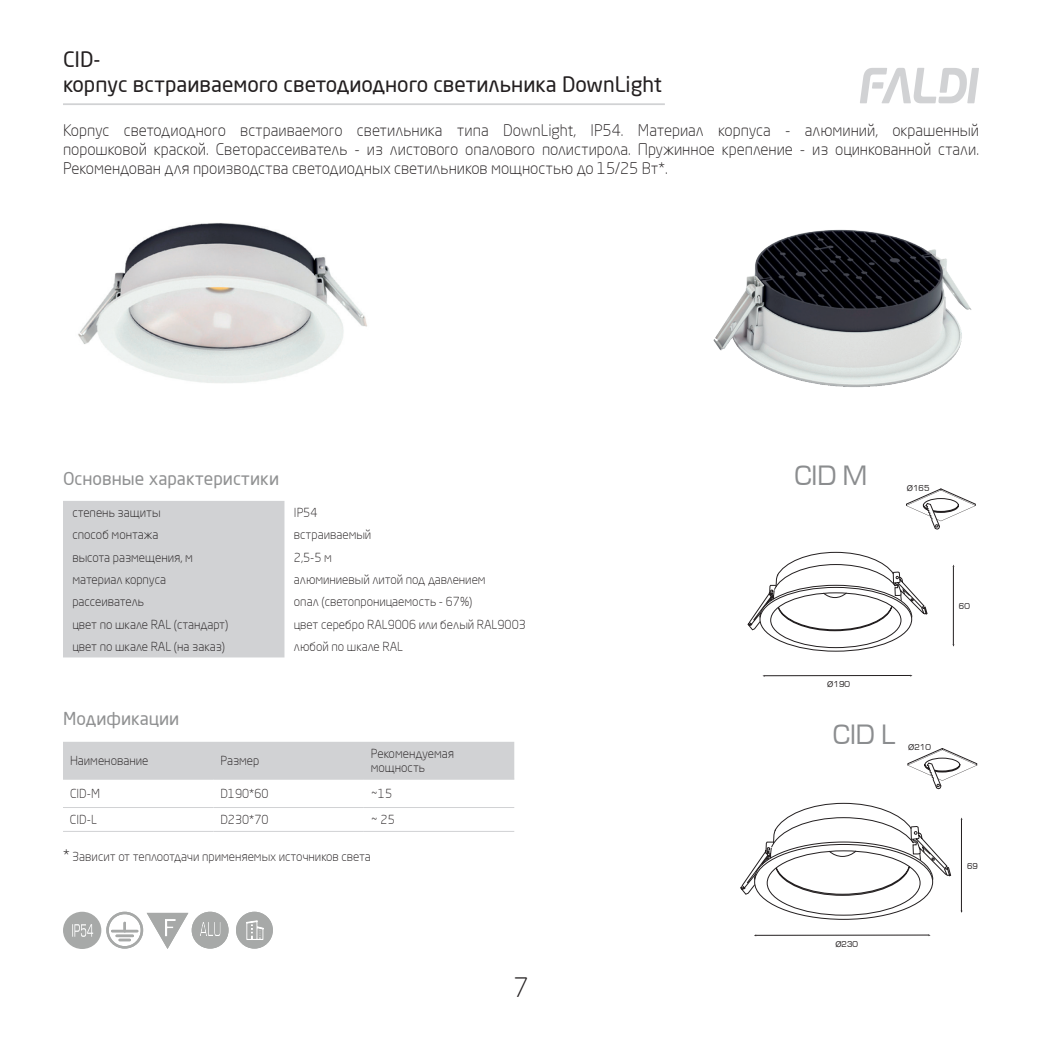
<style>
.page{position:relative;width:1042px;height:1042px;background:#fff}
.page>*{position:absolute;margin:0;border:0;box-sizing:border-box;transform-origin:0 0}
.t1{font:300 26.25px "Neo Sans Pro";color:#231f20}
.t2{font:25.9px "Europe Normal";color:#8b8d8f}
.t3{font:21px/25.2px "Neo Sans Pro";color:#231f20}
.t4{font:17.5px "Neo Sans Pro";color:#909192}
.t5{font:300 15.75px/18.9px "Neo Sans Pro";color:#231f20;text-align:justify}
.t6{font:300 12.25px/14px "Neo Sans Pro";color:#231f20}
.t7{font:8.05px "Europe Normal";color:#231f20}
.s1{font-size:15.75px}
.s2{font-family:"Arial"}
</style>
<div class="page">
<div style="left:63px;top:501px;width:221px;height:156px;background:#d1d2d4"></div>
<img style="left:78px;top:223px;width:289px;height:160px">
<img style="left:713px;top:229px;width:259px;height:158px">
<svg style="left:236px;top:912px;width:37px;height:36px"></svg>
<div style="left:63px;top:742px;width:451px;height:37px;background:#d1d2d4"></div>
<hr style="left:63px;top:779px;width:150px;height:1px;background:#d1d2d4">
<hr style="left:213px;top:779px;width:151px;height:1px;background:#d1d2d4">
<hr style="left:364px;top:779px;width:150px;height:1px;background:#d1d2d4">
<hr style="left:63px;top:807px;width:150px;height:1px;background:#d1d2d4">
<hr style="left:213px;top:807px;width:151px;height:1px;background:#d1d2d4">
<hr style="left:364px;top:807px;width:150px;height:1px;background:#d1d2d4">
<hr style="left:63px;top:831px;width:150px;height:1px;background:#d1d2d4">
<hr style="left:213px;top:831px;width:151px;height:1px;background:#d1d2d4">
<hr style="left:364px;top:831px;width:150px;height:1px;background:#d1d2d4">
<svg style="left:63px;top:912px;width:166px;height:37px"></svg>
<hr style="left:764px;top:675px;width:147px;height:1px;background:#231f20">
<hr style="left:953px;top:566px;width:1px;height:79px;background:#231f20">
<svg style="left:747px;top:551px;width:180px;height:101px"></svg>
<svg style="left:906px;top:488px;width:70px;height:42px"></svg>
<hr style="left:755px;top:935px;width:174px;height:1px;background:#231f20">
<svg style="left:740px;top:748px;width:237px;height:172px"></svg>
<hr style="left:63px;top:103px;width:602px;height:2px;background:#d1d2d4">
<svg style="left:860px;top:68px;width:119px;height:35px"></svg>
<h3 class="t3" style="left:63px;top:46px;width:600px">CID-<br>корпус встраиваемого светодиодного светильника DownLight</h3>
<p class="t5" style="left:63px;top:120px;width:917px">Корпус светодиодного встраиваемого светильника типа DownLight, IP54. Материал корпуса - алюминий, окрашенный порошковой краской. Светорассеиватель - из листового опалового полистирола. Пружинное крепление - из оцинкованной стали.<br>Рекомендован для производства светодиодных светильников мощностью до 15/25 Вт*.</p>
<h3 class="t4" style="left:63px;top:467px;width:218px">Основные характеристики</h3>
<p class="t6" style="left:72px;top:505px;width:90px">степень защиты</p>
<p class="t6" style="left:294px;top:505px;width:25px">IP54</p>
<p class="t6" style="left:72px;top:527px;width:87px">способ монтажа</p>
<p class="t6" style="left:294px;top:527px;width:79px">встраиваемый</p>
<p class="t6" style="left:72px;top:550px;width:122px">высота размещения, м</p>
<p class="t6" style="left:294px;top:550px;width:39px">2,5-5 м</p>
<p class="t6" style="left:72px;top:572px;width:95px">материал корпуса</p>
<p class="t6" style="left:294px;top:572px;width:193px">алюминиевый литой под давлением</p>
<p class="t6" style="left:72px;top:594px;width:73px">рассеиватель</p>
<p class="t6" style="left:294px;top:594px;width:180px">опал (светопроницаемость - 67%)</p>
<p class="t6" style="left:72px;top:617px;width:157px">цвет по шкале RAL (стандарт)</p>
<p class="t6" style="left:294px;top:617px;width:233px">цвет серебро RAL9006 или белый RAL9003</p>
<p class="t6" style="left:72px;top:639px;width:154px">цвет по шкале RAL (на заказ)</p>
<p class="t6" style="left:294px;top:639px;width:111px">любой по шкале RAL</p>
<h3 class="t4" style="left:63px;top:708px;width:118px">Модификации</h3>
<p class="t6" style="left:70px;top:753px;width:80px">Наименование</p>
<p class="t6" style="left:220px;top:753px;width:40px">Размер</p>
<p class="t6" style="left:371px;top:746px;width:85px">Рекомендуемая мощность</p>
<p class="t6" style="left:70px;top:786px;width:31px">CID-M</p>
<p class="t6" style="left:220px;top:786px;width:50px">D190*60</p>
<p class="t6" style="left:371px;top:786px;width:23px">~15</p>
<p class="t6" style="left:70px;top:812px;width:28px">CID-L</p>
<p class="t6" style="left:220px;top:812px;width:50px">D230*70</p>
<p class="t6" style="left:371px;top:812px;width:25px">~ 25</p>
<p class="t6" style="left:63px;top:849px;width:309px"><span class="s1">*</span> Зависит от теплоотдачи применяемых источников света</p>
<h1 class="t1" style="left:513px;top:971px;width:17px">7</h1>
<h2 class="t2" style="left:794px;top:462px;width:75px">CID M</h2>
<p class="t7" style="left:907px;top:483px;width:24px"><span class="s2">Ø</span>165</p>
<p class="t7" style="left:827px;top:680px;width:24px"><span class="s2">Ø</span>190</p>
<h2 class="t2" style="left:833px;top:721px;width:64px">CID L</h2>
<p class="t7" style="left:908px;top:743px;width:24px"><span class="s2">Ø</span>210</p>
<p class="t7" style="left:959px;top:602px;width:13px">60</p>
<p class="t7" style="left:835px;top:939px;width:24px"><span class="s2">Ø</span>230</p>
<p class="t7" style="left:967px;top:862px;width:13px">69</p>
</div>
